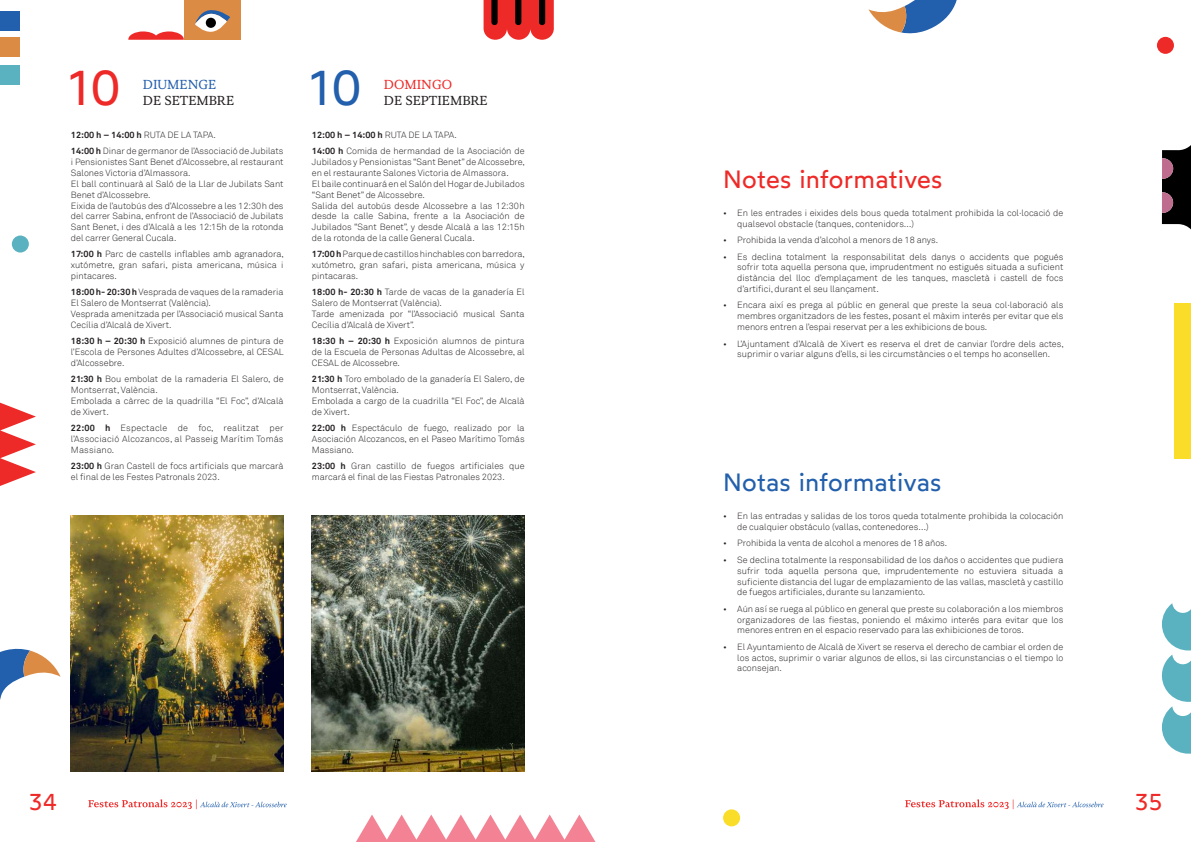
<style>
.page{position:relative;width:1191px;height:842px;background:#fff}
.page>*{position:absolute;margin:0;border:0;box-sizing:border-box;transform-origin:0 0}
.t1{font:48.9px "Wotfard";color:#ee2a28}
.t2{font:48.9px "Wotfard";color:#225fac}
.t3{font:25px "Wotfard";letter-spacing:.01em;color:#ee2a28}
.t4{font:25px "Wotfard";letter-spacing:.01em;color:#225fac}
.t5{font:23px "Wotfard";color:#ee2a28}
.t6{font:13px "Novela";color:#231f20}
.t7{font:13px "Novela";color:#225fac}
.t8{font:13px "Novela";color:#ee2a28}
.t9{font:300 9px/10.8px "Akkurat";color:#231f20}
.s1{font-weight:700}
</style>
<div class="page">
<svg style="left:1161px;top:145px;width:30px;height:85px"></svg>
<svg style="left:0;top:648px;width:61px;height:52px"></svg>
<svg style="left:868px;top:0;width:89px;height:34px"></svg>
<svg style="left:1161px;top:603px;width:30px;height:151px"></svg>
<div style="left:1174px;top:303px;width:17px;height:155px;background:#f9dd28"></div>
<svg style="left:0;top:402px;width:36px;height:84px"></svg>
<svg style="left:356px;top:814px;width:239px;height:27px"></svg>
<svg style="left:483px;top:0;width:71px;height:40px"></svg>
<div style="left:0;top:65px;width:20px;height:20px;background:#5ab2c1"></div>
<div style="left:0;top:37px;width:20px;height:20px;background:#dc8b44"></div>
<div style="left:0;top:11px;width:20px;height:20px;background:#225fac"></div>
<div style="left:184px;top:0;width:56px;height:40px;background:#dc8b44"></div>
<svg style="left:195px;top:10px;width:35px;height:22px"></svg>
<div style="left:206px;top:18px;width:10px;height:10px;background:#000001;border-radius:50%"></div>
<svg style="left:128px;top:31px;width:56px;height:9px"></svg>
<hr style="left:356px;top:841px;width:239px;height:1px;background:#f38394">
<div style="left:723px;top:809px;width:17px;height:17px;background:#f9dd28;border-radius:50%"></div>
<div style="left:1157px;top:37px;width:17px;height:17px;background:#ee2a28;border-radius:50%"></div>
<div style="left:12px;top:236px;width:17px;height:17px;background:#5ab2c1;border-radius:50%"></div>
<img style="left:71px;top:516px;width:212px;height:255px">
<img style="left:312px;top:516px;width:212px;height:255px">
<svg style="left:88px;top:799px;width:199px;height:10px"></svg>
<svg style="left:905px;top:799px;width:198px;height:10px"></svg>
<h1 class="t1" style="left:67px;top:57px;width:56px">10</h1>
<h3 class="t7" style="left:143px;top:77px;width:75px">DIUMENGE</h3>
<h3 class="t6" style="left:143px;top:92px;width:93px">DE SETEMBRE</h3>
<p class="t9" style="left:71px;top:127px;width:214px;line-height:16.5px"><span class="s1">12:00 h – 14:00 h</span> RUTA DE LA TAPA.<br><span class="s1">14:00 h</span> Dinar de germanor de l’Associació de Jubilats</p>
<p class="t9" style="left:71px;top:157px;width:214px">i Pensionistes Sant Benet d’Alcossebre, al restaurant Salones Victoria d’Almassora.<br>El ball continuarà al Saló de la Llar de Jubilats Sant Benet d’Alcossebre.<br>Eixida de l’autobús des d’Alcossebre a les 12:30h des del carrer Sabina, enfront de l’Associació de Jubilats Sant Benet, i des d’Alcalà a les 12:15h de la rotonda del carrer General Cucala.</p>
<p class="t9" style="left:71px;top:249px;width:215px;text-align:justify"><span class="s1">17:00 h</span> Parc de castells inflables amb agranadora, xutómetre, gran safari, pista americana, música i pintacares.</p>
<p class="t9" style="left:71px;top:287px;width:214px"><span class="s1">18:00 h- 20:30 h</span> Vesprada de vaques de la ramaderia El Salero de Montserrat (València).<br>Vesprada amenitzada per l’Associació musical Santa Cecília d’Alcalà de Xivert.</p>
<p class="t9" style="left:71px;top:336px;width:214px;text-align:justify"><span class="s1">18:30 h – 20:30 h</span> Exposició alumnes de pintura de l’Escola de Persones Adultes d’Alcossebre, al CESAL d’Alcossebre.</p>
<p class="t9" style="left:71px;top:374px;width:214px"><span class="s1">21:30 h</span> Bou embolat de la ramaderia El Salero, de Montserrat, València.<br>Embolada a càrrec de la quadrilla “El Foc”, d’Alcalà de Xivert.</p>
<p class="t9" style="left:71px;top:423px;width:214px;text-align:justify"><span class="s1">22:00 h</span> Espectacle de foc, realitzat per l’Associació Alcozancos, al Passeig Marítim Tomás Massiano.</p>
<p class="t9" style="left:71px;top:461px;width:214px"><span class="s1">23:00 h</span> Gran Castell de focs artificials que marcarà el final de les Festes Patronals 2023.</p>
<h1 class="t2" style="left:308px;top:57px;width:56px">10</h1>
<h3 class="t8" style="left:384px;top:77px;width:70px">DOMINGO</h3>
<h3 class="t6" style="left:384px;top:92px;width:105px">DE SEPTIEMBRE</h3>
<p class="t9" style="left:312px;top:127px;width:214px;line-height:16.5px"><span class="s1">12:00 h – 14:00 h</span> RUTA DE LA TAPA.<br><span class="s1">14:00 h</span> Comida de hermandad de la Asociación de</p>
<p class="t9" style="left:312px;top:157px;width:215px">Jubilados y Pensionistas “Sant Benet” de Alcossebre, en el restaurante Salones Victoria de Almassora.<br>El baile continuará en el Salón del Hogar de Jubilados “Sant Benet” de Alcossebre.<br>Salida del autobús desde Alcossebre a las 12:30h desde la calle Sabina, frente a la Asociación de Jubilados “Sant Benet”, y desde Alcalà a las 12:15h de la rotonda de la calle General Cucala.</p>
<p class="t9" style="left:312px;top:249px;width:215px;text-align:justify"><span class="s1">17:00 h</span> Parque de castillos hinchables con barredora, xutómetro, gran safari, pista americana, música y pintacaras.</p>
<p class="t9" style="left:312px;top:287px;width:214px"><span class="s1">18:00 h- 20:30 h</span> Tarde de vacas de la ganadería El Salero de Montserrat (València).<br>Tarde amenizada por “l’Associació musical Santa Cecília d’Alcalà de Xivert”.</p>
<p class="t9" style="left:312px;top:336px;width:214px;text-align:justify"><span class="s1">18:30 h – 20:30 h</span> Exposición alumnos de pintura de la Escuela de Personas Adultas de Alcossebre, al CESAL de Alcossebre.</p>
<p class="t9" style="left:312px;top:374px;width:214px"><span class="s1">21:30 h</span> Toro embolado de la ganadería El Salero, de Montserrat, València.<br>Embolada a cargo de la cuadrilla “El Foc”, de Alcalà de Xivert.</p>
<p class="t9" style="left:312px;top:423px;width:214px;text-align:justify"><span class="s1">22:00 h</span> Espectáculo de fuego, realizado por la Asociación Alcozancos, en el Paseo Marítimo Tomás Massiano.</p>
<p class="t9" style="left:312px;top:461px;width:214px"><span class="s1">23:00 h</span> Gran castillo de fuegos artificiales que marcará el final de las Fiestas Patronales 2023.</p>
<h2 class="t3" style="left:723px;top:163px;width:221px">Notes informatives</h2>
<p class="t9" style="left:737px;top:207px;width:327px;text-indent:-14px">• En les entrades i eixides dels bous queda totalment prohibida la col·locació de qualsevol obstacle (tanques, contenidors…)</p>
<p class="t9" style="left:723px;top:235px;width:216px">• Prohibida la venda d’alcohol a menors de 18 anys.</p>
<p class="t9" style="left:737px;top:251px;width:327px;text-align:justify;text-indent:-14px">• Es declina totalment la responsabilitat dels danys o accidents que pogués sofrir tota aquella persona que, imprudentment no estigués situada a suficient distància del lloc d’emplaçament de les tanques, mascletà i castell de focs d’artifici, durant el seu llançament.</p>
<p class="t9" style="left:737px;top:300px;width:328px;text-align:justify;text-indent:-14px">• Encara així es prega al públic en general que preste la seua col·laboració als membres organitzadors de les festes, posant el màxim interés per evitar que els menors entren a l’espai reservat per a les exhibicions de bous.</p>
<p class="t9" style="left:723px;top:338px;width:342px;text-align:center">• L’Ajuntament d’Alcalà de Xivert es reserva el dret de canviar l’ordre dels actes, suprimir o variar alguns d’ells, si les circumstàncies o el temps ho aconsellen.</p>
<h2 class="t4" style="left:723px;top:467px;width:220px">Notas informativas</h2>
<p class="t9" style="left:737px;top:511px;width:327px;text-indent:-14px">• En las entradas y salidas de los toros queda totalmente prohibida la colocación de cualquier obstáculo (vallas, contenedores…)</p>
<p class="t9" style="left:723px;top:538px;width:225px">• Prohibida la venta de alcohol a menores de 18 años.</p>
<p class="t9" style="left:737px;top:554px;width:328px;text-align:justify;text-indent:-14px">• Se declina totalmente la responsabilidad de los daños o accidentes que pudiera sufrir toda aquella persona que, imprudentemente no estuviera situada a suficiente distancia del lugar de emplazamiento de las vallas, mascletà y castillo de fuegos artificiales, durante su lanzamiento.</p>
<p class="t9" style="left:737px;top:603px;width:328px;text-align:justify;text-indent:-14px">• Aún así se ruega al público en general que preste su colaboración a los miembros organizadores de las fiestas, poniendo el máximo interés para evitar que los menores entren en el espacio reservado para las exhibiciones de toros.</p>
<p class="t9" style="left:737px;top:641px;width:327px;text-align:justify;text-indent:-14px">• El Ayuntamiento de Alcalà de Xivert se reserva el derecho de cambiar el orden de los actos, suprimir o variar algunos de ellos, si las circunstancias o el tiempo lo aconsejan.</p>
<h3 class="t5" style="left:28px;top:787px;width:30px">34</h3>
<h3 class="t5" style="left:1134px;top:787px;width:30px">35</h3>
</div>
